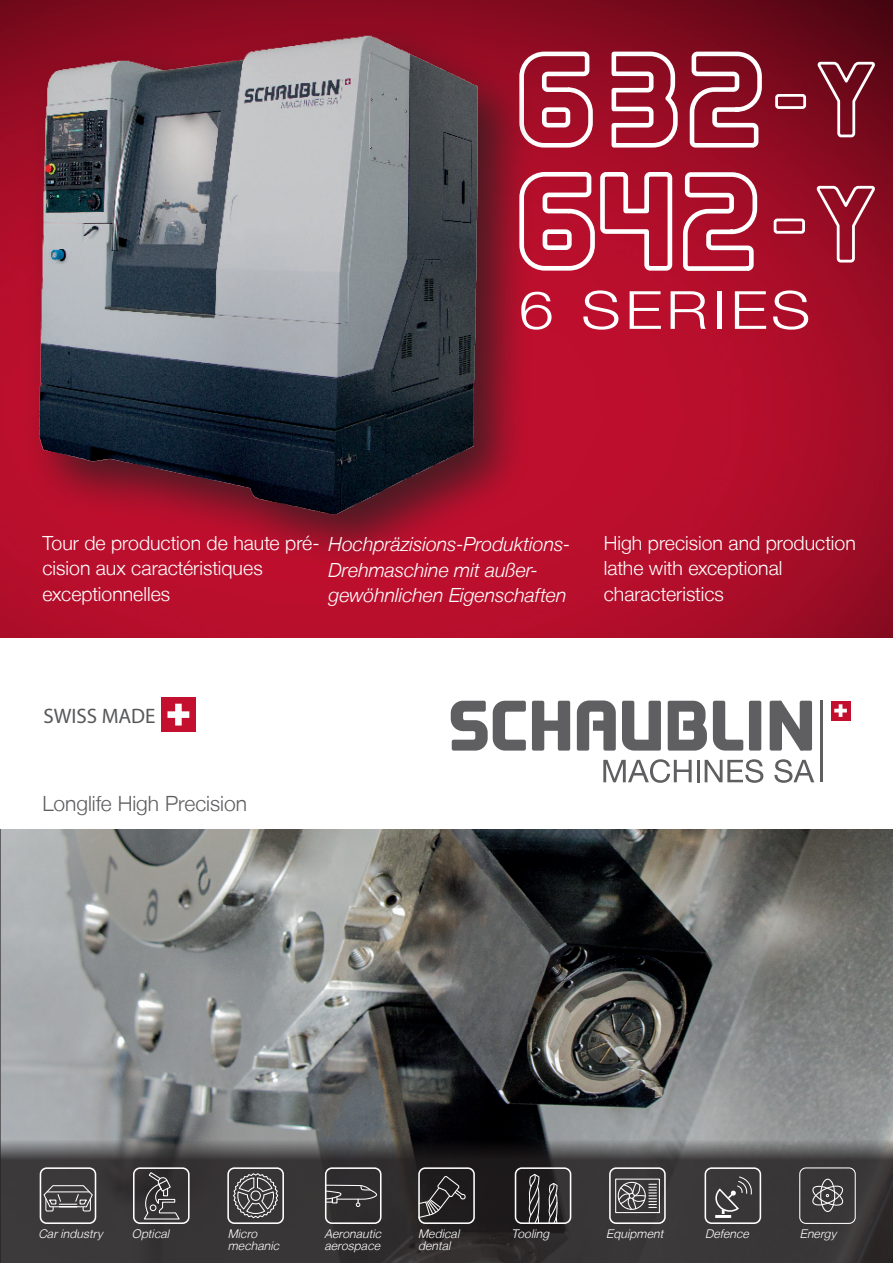
<style>
.page{position:relative;width:893px;height:1263px;background:#fff}
.page>*{position:absolute;margin:0;border:0;box-sizing:border-box;transform-origin:0 0}
.t1{font:300 52.65px "Helvetica Neue LT";letter-spacing:.065em;color:#fff;scale:1.19 1}
.t2{font:300 21px "Helvetica Neue LT";color:#5f5f62}
.t3{font:21px "Myriad Pro";color:#56585a}
.t4{font:300 19.5px/25.5px "Helvetica Neue LT";color:#fff}
.t5{font:italic 300 19.5px/25.5px "Helvetica Neue LT";letter-spacing:-.005em;color:#fff}
.t6{font:italic 300 12px/12px "Helvetica Neue LT";color:#fff}
.s1{font-style:italic}
</style>
<div class="page">
<img style="left:0;top:0;width:893px;height:638px">
<div style="left:831px;top:701px;width:19px;height:19px;background:#c3102f"></div>
<svg style="left:451px;top:701px;width:75px;height:50px"></svg>
<svg style="left:532px;top:701px;width:38px;height:50px"></svg>
<svg style="left:577px;top:700px;width:39px;height:51px"></svg>
<svg style="left:622px;top:701px;width:39px;height:50px"></svg>
<svg style="left:668px;top:701px;width:39px;height:50px"></svg>
<svg style="left:713px;top:701px;width:30px;height:50px"></svg>
<svg style="left:749px;top:701px;width:12px;height:50px"></svg>
<svg style="left:770px;top:700px;width:42px;height:51px"></svg>
<hr style="left:820px;top:701px;width:3px;height:81px;background:#5f5f62">
<svg style="left:834px;top:704px;width:13px;height:13px"></svg>
<svg style="left:603px;top:759px;width:89px;height:24px"></svg>
<hr style="left:697px;top:760px;width:3px;height:22px;background:#5f5f62">
<svg style="left:705px;top:759px;width:58px;height:24px"></svg>
<svg style="left:774px;top:759px;width:40px;height:24px"></svg>
<svg style="left:536px;top:51px;width:228px;height:97px"></svg>
<svg style="left:774px;top:60px;width:102px;height:79px;background:#852334"></svg>
<div style="left:24px;top:20px;width:512px;height:551px;background:#231f20;opacity:.75"></div>
<img style="left:38px;top:34px;width:446px;height:480px">
<img style="left:1px;top:829px;width:892px;height:306px">
<svg style="left:0;top:1135px;width:893px;height:128px;background:#3e3c3d"></svg>
<div style="left:40px;top:1167px;width:56px;height:57px;border:2px solid #fff;border-radius:6px"></div>
<svg style="left:43px;top:1185px;width:51px;height:27px"></svg>
<hr style="left:47px;top:1191px;width:42px;height:1px;background:#fff">
<div style="left:133px;top:1167px;width:57px;height:57px;border:2px solid #fff;border-radius:6px"></div>
<svg style="left:143px;top:1171px;width:38px;height:49px;background:#4e4c4d"></svg>
<div style="left:150px;top:1204px;width:6px;height:7px;border:1px solid #fff;border-radius:50%"></div>
<div style="left:227px;top:1167px;width:57px;height:57px;border:2px solid #fff;border-radius:6px"></div>
<svg style="left:232px;top:1172px;width:47px;height:47px;background:#5d5a5b"></svg>
<div style="left:250px;top:1190px;width:11px;height:11px;border:1px solid #fff;border-radius:50%"></div>
<div style="left:325px;top:1167px;width:57px;height:57px;border:2px solid #fff;border-radius:6px"></div>
<svg style="left:325px;top:1184px;width:53px;height:23px"></svg>
<div style="left:418px;top:1167px;width:57px;height:57px;border:2px solid #fff;border-radius:6px"></div>
<svg style="left:418px;top:1175px;width:49px;height:44px;background:#3d3a3b"></svg>
<div style="left:515px;top:1167px;width:56px;height:57px;border:2px solid #fff;border-radius:6px"></div>
<svg style="left:527px;top:1173px;width:13px;height:51px"></svg>
<svg style="left:547px;top:1182px;width:11px;height:42px"></svg>
<div style="left:609px;top:1167px;width:57px;height:57px;border:2px solid #fff;border-radius:6px"></div>
<div style="left:615px;top:1178px;width:45px;height:35px;border:1px solid #fff"></div>
<svg style="left:617px;top:1182px;width:39px;height:29px"></svg>
<hr style="left:715px;top:1215px;width:16px;height:3px;background:#fff">
<svg style="left:715px;top:1176px;width:37px;height:38px"></svg>
<div style="left:705px;top:1167px;width:56px;height:57px;border:2px solid #fff;border-radius:6px"></div>
<div style="left:161px;top:697px;width:35px;height:35px;background:#c3102f"></div>
<svg style="left:167px;top:704px;width:22px;height:21px"></svg>
<div style="left:799px;top:1167px;width:57px;height:57px;border:1px solid #fff;border-radius:6px"></div>
<svg style="left:811px;top:1178px;width:34px;height:34px"></svg>
<svg style="left:681px;top:171px;width:78px;height:100px"></svg>
<svg style="left:519px;top:171px;width:155px;height:100px"></svg>
<svg style="left:772px;top:184px;width:104px;height:80px;background:#a4273c"></svg>
<h1 class="t1" style="left:519px;top:278px;width:247px">6 SERIES</h1>
<p class="t4" style="left:43px;top:530px;width:529px">Tour de production de haute pré- <span class="s1">Hochpräzisions-Produktions&shy;</span>cision aux caractéristiques<br>exceptionnelles</p>
<p class="t5" style="left:328px;top:557px;width:240px">Drehmaschine mit außer&shy;gewöhnlichen Eigenschaften</p>
<p class="t4" style="left:604px;top:530px;width:253px">High precision and production lathe with exceptional characteristics</p>
<p class="t3" style="left:43px;top:702px;width:114px">SWISS MADE</p>
<p class="t2" style="left:43px;top:791px;width:206px">Longlife High Precision</p>
<p class="t6" style="left:38px;top:1227px;width:66px">Carindustry</p>
<p class="t6" style="left:132px;top:1227px;width:42px">Optical</p>
<p class="t6" style="left:228px;top:1227px;width:56px">Micro mechanic</p>
<p class="t6" style="left:324px;top:1227px;width:61px">Aeronautic aerospace</p>
<p class="t6" style="left:418px;top:1227px;width:46px">Medical dental</p>
<p class="t6" style="left:512px;top:1227px;width:42px">Tooling</p>
<p class="t6" style="left:606px;top:1227px;width:62px">Equipment</p>
<p class="t6" style="left:705px;top:1227px;width:48px">Defence</p>
<p class="t6" style="left:800px;top:1227px;width:38px">Energy</p>
</div>
